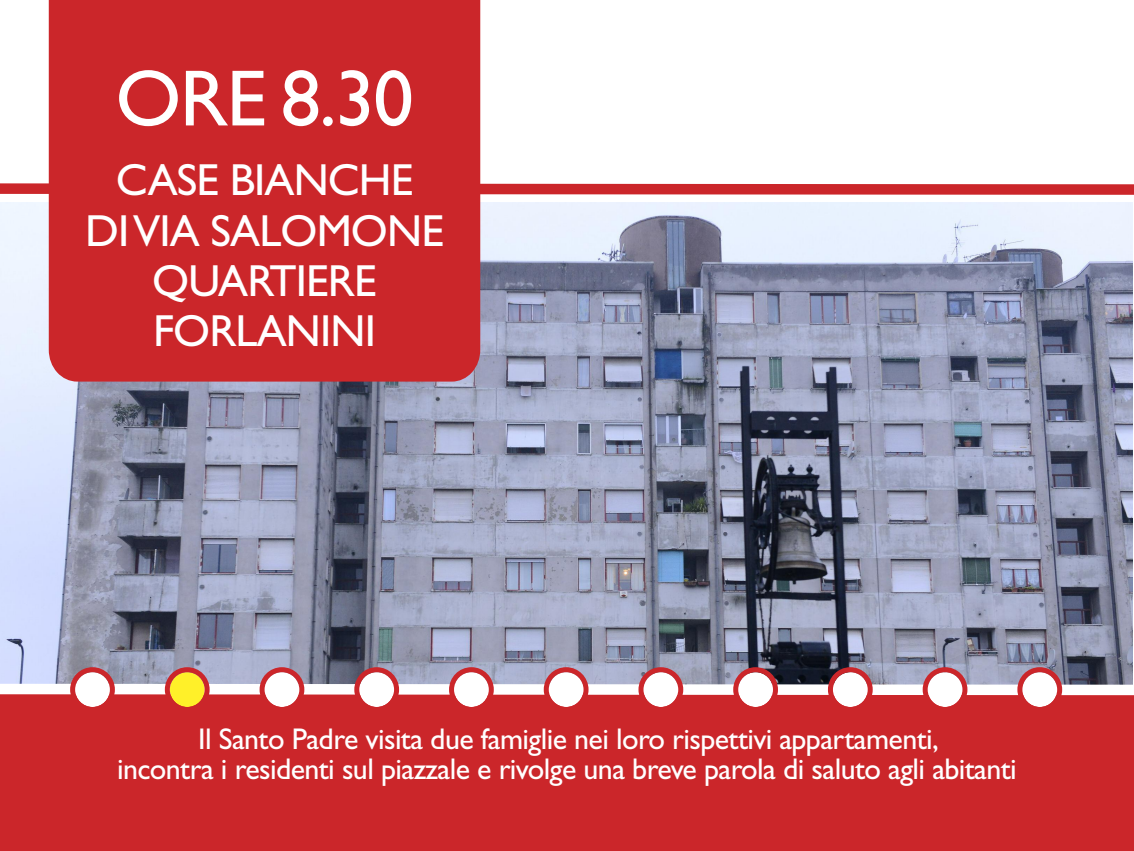
<style>
.page{position:relative;width:1134px;height:851px;background:#fff}
.page>*{position:absolute;margin:0;border:0;box-sizing:border-box;transform-origin:0 0}
.t1{font:80px "Gill Sans";color:#fff}
.t2{font:45px/50px "Gill Sans";letter-spacing:-.02em;color:#fff;text-align:center}
.t3{font:30px/30px "Gill Sans";letter-spacing:-.02em;color:#fff;text-align:center}
</style>
<div class="page">
<img style="left:0;top:203px;width:1133px;height:464px">
<svg style="left:0;top:178px;width:1134px;height:22px"></svg>
<div style="left:0;top:690px;width:1134px;height:160px;background:#cb262a"></div>
<div style="left:49px;top:0;width:431px;height:381px;background:#cb262a"></div>
<svg style="left:0;top:667px;width:1134px;height:40px"></svg>
<h1 class="t1" style="left:115px;top:68px;width:300px">ORE 8.30</h1>
<h2 class="t2" style="left:85px;top:159px;width:360px">CASE BIANCHE<br>DI VIA SALOMONE<br>QUARTIERE<br>FORLANINI</h2>
<p class="t3" style="left:117px;top:726px;width:901px">Il Santo Padre visita due famiglie nei loro rispettivi appartamenti,<br>incontra i residenti sul piazzale e rivolge una breve parola di saluto agli abitanti</p>
</div>
